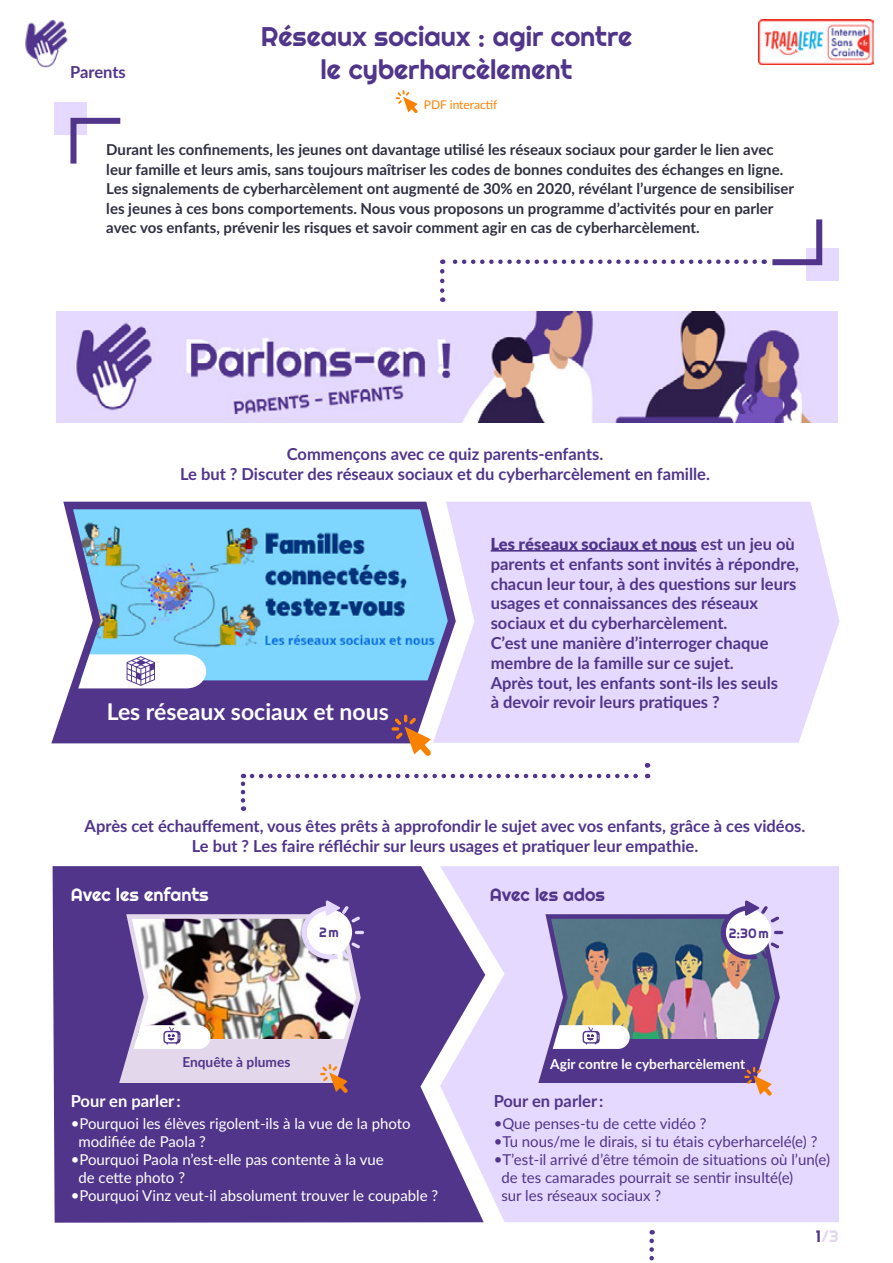
<style>
.page{position:relative;width:893px;height:1263px;background:#fff}
.page>*{position:absolute;margin:0;border:0;box-sizing:border-box;transform-origin:0 0}
.t1{font:27px "Righteous";color:#51358b}
.t2{font:700 22.95px "Lato";color:#fff}
.t3{font:18px "Righteous";letter-spacing:-.005em;color:#fff}
.t4{font:18px "Righteous";color:#51358b}
.t5{font:700 16.5px/19.8px "Lato";color:#51358b;text-align:center}
.t6{font:700 16.5px "Lato";color:#fff}
.t7{font:16.5px "Righteous";color:#e3d7eb}
.t8{font:700 15px/19.5px "Lato";color:#2f2f42}
.t9{font:15px/18px "Lato";color:#51358b}
.t10{font:15px/18px "Lato";color:#fff}
.t11{font:700 13.65px "Lato";color:#fff}
.t12{font:700 13.65px "Lato";color:#51358b}
.t13{font:13.5px "Righteous";color:#51358b}
.t14{font:12px "Lato";color:#ff8200}
.s1{font-weight:900}
.s2{color:#51358b}
</style>
<div class="page">
<img style="left:758px;top:20px;width:115px;height:45px">
<img style="left:25px;top:19px;width:43px;height:49px">
<div style="left:54px;top:102px;width:33px;height:33px;background:#e5d9ff"></div>
<svg style="left:70px;top:117px;width:51px;height:47px"></svg>
<svg style="left:442px;top:259px;width:313px;height:5px"></svg>
<svg style="left:440px;top:271px;width:4px;height:31px"></svg>
<img style="left:51px;top:501px;width:409px;height:243px">
<svg style="left:241px;top:774px;width:4px;height:26px"></svg>
<svg style="left:252px;top:763px;width:397px;height:15px"></svg>
<div style="left:53px;top:866px;width:431px;height:357px;background:#51358b"></div>
<svg style="left:649px;top:1241px;width:5px;height:20px"></svg>
<img style="left:57px;top:312px;width:781px;height:111px">
<svg style="left:433px;top:502px;width:406px;height:241px;background:#e4dafd"></svg>
<svg style="left:440px;top:866px;width:399px;height:356px;background:#ddd1f8"></svg>
<div style="left:806px;top:248px;width:33px;height:33px;background:#e5d9ff"></div>
<svg style="left:764px;top:219px;width:59px;height:47px"></svg>
<hr style="left:491px;top:550px;width:206px;height:2px;background:#51358b">
<img style="left:116px;top:900px;width:248px;height:193px">
<svg style="left:56px;top:654px;width:376px;height:102px"></svg>
<svg style="left:396px;top:90px;width:22px;height:23px"></svg>
<svg style="left:535px;top:900px;width:248px;height:196px;background:#9b90ae"></svg>
<h1 class="t1" style="left:261px;top:20px;width:373px">Réseaux sociaux : agir contre</h1>
<p class="t5" style="left:70px;top:61px;width:57px">Parents</p>
<h1 class="t1" style="left:321px;top:52px;width:253px">le cyberharcèlement</h1>
<p class="t14" style="left:424px;top:96px;width:75px">PDF interactif</p>
<p class="t8" style="left:106px;top:139px;width:689px">Durant les confinements, les jeunes ont davantage utilisé les réseaux sociaux pour garder le lien avec leur famille et leurs amis, sans toujours maîtriser les codes de bonnes conduites des échanges en ligne.<br>Les signalements de cyberharcèlement ont augmenté de 30% en 2020, révélant l’urgence de sensibiliser les jeunes à ces bons comportements. Nous vous proposons un programme d’activités pour en parler avec vos enfants, prévenir les risques et savoir comment agir en cas de cyberharcèlement.</p>
<p class="t5" style="left:180px;top:444px;width:531px">Commençons avec ce quiz parents-enfants.<br>Le but ? Discuter des réseaux sociaux et du cyberharcèlement en famille.</p>
<h2 class="t2" style="left:107px;top:695px;width:284px">Les réseaux sociaux et nous</h2>
<p class="t5" style="left:491px;top:533px;width:310px;text-align:left"><span class="s1">Les réseaux sociaux et nous</span> est un jeu où parents et enfants sont invités à répondre, chacun leur tour, à des questions sur leurs usages et connaissances des réseaux sociaux et du cyberharcèlement.<br>C’est une manière d’interroger chaque membre de la famille sur ce sujet.<br>Après tout, les enfants sont-ils les seuls<br>à devoir revoir leurs pratiques ?</p>
<p class="t5" style="left:85px;top:815px;width:722px">Après cet échauffement, vous êtes prêts à approfondir le sujet avec vos enfants, grâce à ces vidéos.<br>Le but ? Les faire réfléchir sur leurs usages et pratiquer leur empathie.</p>
<p class="t3" style="left:71px;top:883px;width:139px">Avec les enfants</p>
<p class="t4" style="left:490px;top:883px;width:116px">Avec les ados</p>
<p class="t13" style="left:319px;top:924px;width:21px">2m</p>
<p class="t13" style="left:729px;top:925px;width:42px">2:30m</p>
<p class="t12" style="left:182px;top:1052px;width:109px">Enquête à plumes</p>
<p class="t11" style="left:550px;top:1054px;width:196px">Agir contre le cyberharcèlement</p>
<p class="t6" style="left:71px;top:1089px;width:111px">Pour en parler :</p>
<p class="t5" style="left:494px;top:1091px;width:111px">Pour en parler :</p>
<p class="t10" style="left:78px;top:1114px;width:334px;text-indent:-8px">•Pourquoi les élèves rigolent-ils à la vue de la photo modifiée de Paola ?</p>
<p class="t10" style="left:78px;top:1150px;width:307px;text-indent:-8px">•Pourquoi Paola n’est-elle pas contente à la vue de cette photo ?</p>
<p class="t10" style="left:71px;top:1186px;width:369px">•Pourquoi Vinz veut-il absolument trouver le coupable ?</p>
<p class="t9" style="left:494px;top:1114px;width:214px">•Que penses-tu de cette vidéo ?</p>
<p class="t9" style="left:494px;top:1132px;width:325px">•Tu nous/me le dirais, si tu étais cyberharcelé(e) ?</p>
<p class="t9" style="left:501px;top:1150px;width:330px;text-indent:-8px">•T’est-il arrivé d’être témoin de situations où l’un(e) de tes camarades pourrait se sentir insulté(e)<br>sur les réseaux sociaux ?</p>
<p class="t7" style="left:816px;top:1226px;width:25px"><span class="s2">1</span>/3</p>
</div>
